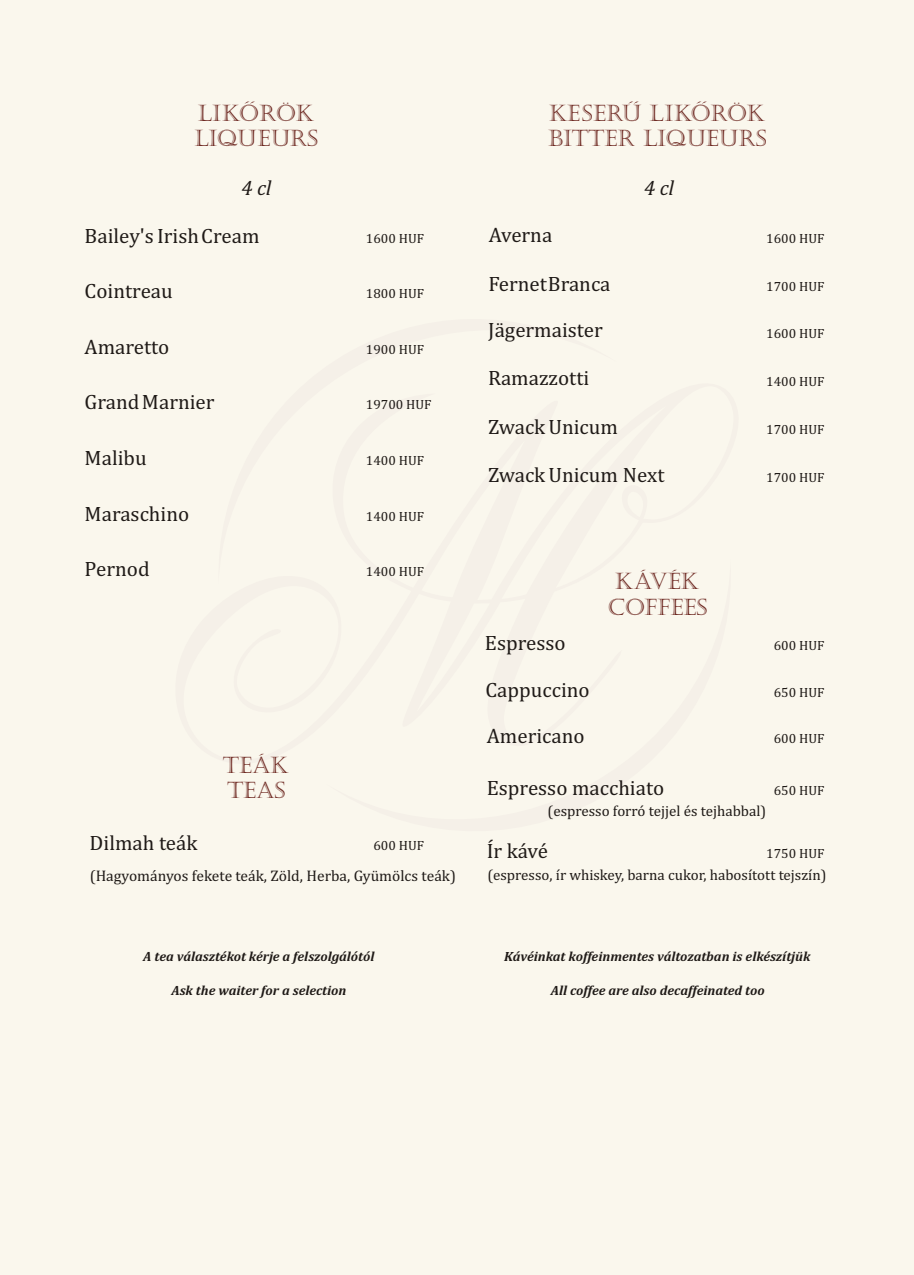
<style>
.page{position:relative;width:914px;height:1275px;background:#faf7ed}
.page>*{position:absolute;margin:0;border:0;box-sizing:border-box;transform-origin:0 0}
.t1{font:22.65px "Castellar";color:#6e2922}
.t2{font:21px "Cambria";color:#1f1a17}
.t3{font:italic 21px "Cambria";color:#1f1a17}
.t4{font:15.45px "Cambria";color:#1f1a17}
.t5{font:15px "Cambria";color:#1f1a17}
.t6{font:italic 700 13.5px "Cambria";color:#1f1a17}
.t7{font:13.5px "Cambria";color:#1f1a17}
</style>
<div class="page">
<p class="t1" style="left:198px;top:100px;width:118px">LIKORÖK</p>
<p class="t1" style="left:194px;top:125px;width:125px">LIQUEURS</p>
<p class="t3" style="left:241px;top:178px;width:32px">4 cl</p>
<p class="t2" style="left:85px;top:226px;width:176px">Bailey's Irish Cream</p>
<p class="t7" style="left:366px;top:232px;width:60px">1600 HUF</p>
<p class="t2" style="left:85px;top:282px;width:90px">Cointreau</p>
<p class="t7" style="left:366px;top:288px;width:60px">1800 HUF</p>
<p class="t2" style="left:85px;top:337px;width:86px">Amaretto</p>
<p class="t7" style="left:366px;top:343px;width:60px">1900 HUF</p>
<p class="t2" style="left:85px;top:393px;width:131px">Grand Marnier</p>
<p class="t7" style="left:366px;top:399px;width:67px">19700 HUF</p>
<p class="t2" style="left:85px;top:449px;width:64px">Malibu</p>
<p class="t7" style="left:366px;top:455px;width:60px">1400 HUF</p>
<p class="t2" style="left:85px;top:504px;width:106px">Maraschino</p>
<p class="t7" style="left:366px;top:510px;width:60px">1400 HUF</p>
<p class="t2" style="left:85px;top:560px;width:67px">Pernod</p>
<p class="t7" style="left:366px;top:566px;width:60px">1400 HUF</p>
<p class="t1" style="left:223px;top:752px;width:67px">TEÁK</p>
<p class="t1" style="left:227px;top:777px;width:60px">TEAS</p>
<p class="t2" style="left:90px;top:834px;width:109px">Dilmah teák</p>
<p class="t7" style="left:373px;top:840px;width:52px">600 HUF</p>
<p class="t4" style="left:90px;top:869px;width:368px">(Hagyományos fekete teák, Zöld, Herba, Gyümölcs teák)</p>
<p class="t6" style="left:143px;top:950px;width:233px">A tea választékot kérje a felszolgálótól</p>
<p class="t6" style="left:171px;top:984px;width:177px">Ask the waiter for a selection</p>
<p class="t1" style="left:549px;top:100px;width:217px">KESERU LIKORÖK</p>
<p class="t1" style="left:548px;top:125px;width:220px">BITTER LIQUEURS</p>
<p class="t3" style="left:644px;top:179px;width:32px">4 cl</p>
<p class="t2" style="left:489px;top:226px;width:65px">Averna</p>
<p class="t7" style="left:766px;top:232px;width:60px">1600 HUF</p>
<p class="t2" style="left:488px;top:274px;width:124px">Fernet Branca</p>
<p class="t7" style="left:766px;top:280px;width:60px">1700 HUF</p>
<p class="t2" style="left:488px;top:321px;width:116px">Jägermaister</p>
<p class="t7" style="left:766px;top:328px;width:60px">1600 HUF</p>
<p class="t2" style="left:488px;top:369px;width:103px">Ramazzotti</p>
<p class="t7" style="left:766px;top:376px;width:60px">1400 HUF</p>
<p class="t2" style="left:488px;top:418px;width:131px">Zwack Unicum</p>
<p class="t7" style="left:766px;top:424px;width:60px">1700 HUF</p>
<p class="t2" style="left:488px;top:466px;width:178px">Zwack Unicum Next</p>
<p class="t7" style="left:766px;top:471px;width:60px">1700 HUF</p>
<p class="t1" style="left:615px;top:568px;width:85px">KÁVÉK</p>
<p class="t1" style="left:607px;top:594px;width:101px">COFFEES</p>
<p class="t2" style="left:485px;top:634px;width:82px">Espresso</p>
<p class="t7" style="left:773px;top:640px;width:52px">600 HUF</p>
<p class="t2" style="left:485px;top:680px;width:106px">Cappuccino</p>
<p class="t7" style="left:773px;top:686px;width:52px">650 HUF</p>
<p class="t2" style="left:487px;top:727px;width:99px">Americano</p>
<p class="t7" style="left:773px;top:732px;width:52px">600 HUF</p>
<p class="t2" style="left:487px;top:778px;width:179px">Espresso macchiato</p>
<p class="t7" style="left:773px;top:784px;width:52px">650 HUF</p>
<p class="t5" style="left:547px;top:805px;width:220px">(espresso forró tejjel és tejhabbal)</p>
<p class="t2" style="left:486px;top:842px;width:63px">Ír kávé</p>
<p class="t7" style="left:766px;top:848px;width:60px">1750 HUF</p>
<p class="t5" style="left:487px;top:868px;width:340px">(espresso, ír whiskey, barna cukor, habosított tejszín)</p>
<p class="t6" style="left:504px;top:951px;width:308px">Kávéinkat koffeinmentes változatban is elkészítjük</p>
<p class="t6" style="left:551px;top:985px;width:215px">All coffee are also decaffeinated too</p>
</div>
